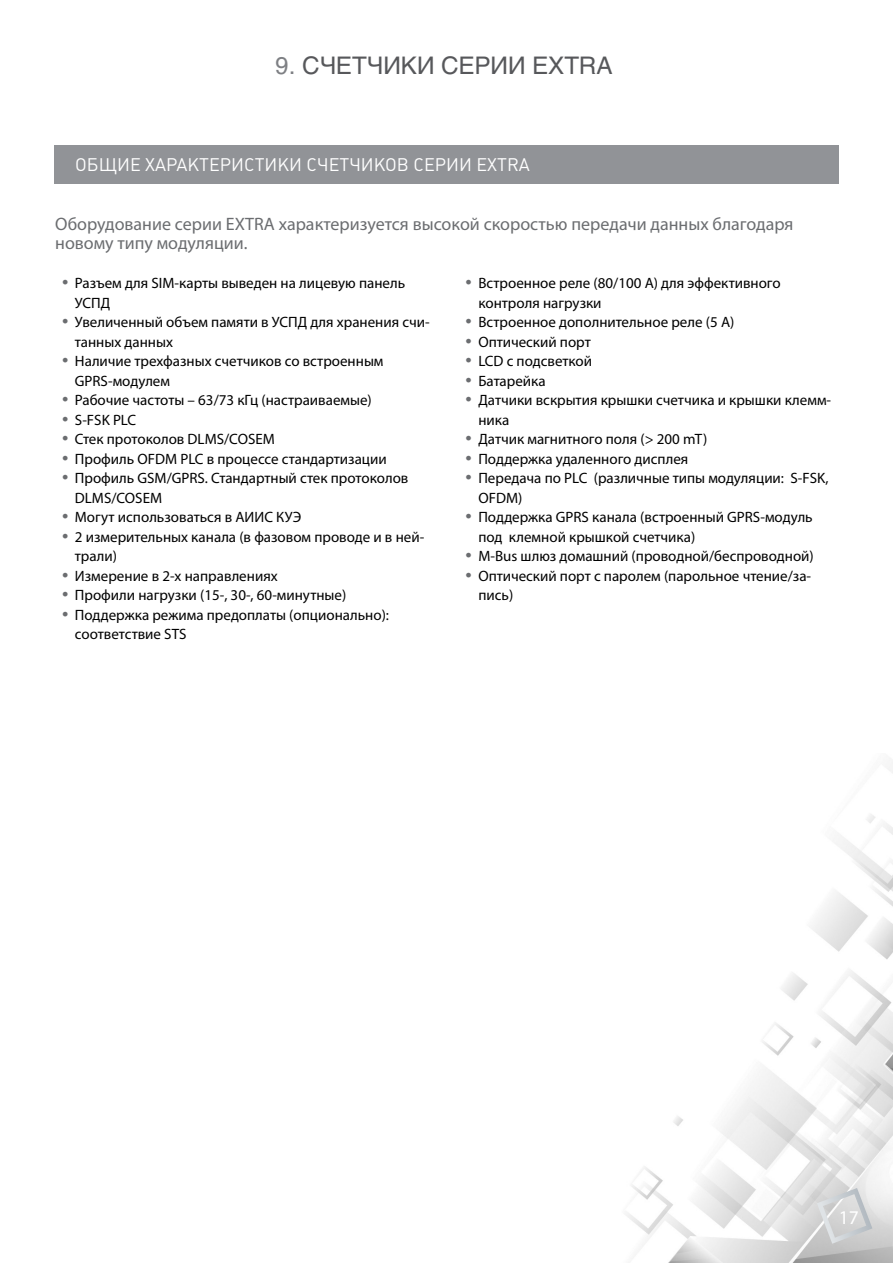
<style>
.page{position:relative;width:893px;height:1263px;background:#fff}
.page>*{position:absolute;margin:0;border:0;box-sizing:border-box;transform-origin:0 0}
.t1{font:24px "Helios";color:#57585b}
.t2{font:19.5px "Myriad Pro";color:#fff}
.t3{font:18px/19.5px "Myriad Pro";color:#6b6d70}
.t4{font:18px "Plumb C";color:#fff}
.t5{font:15px/19.5px "Myriad Pro";color:#000}
.s1{color:#7e8084}
.s2{font-size:22.5px;color:#6b6d70}
</style>
<div class="page">
<img style="left:626px;top:762px;width:267px;height:501px">
<svg style="left:817px;top:1188px;width:55px;height:56px;background:#d2d3d4"></svg>
<div style="left:54px;top:145px;width:785px;height:38px;background:#919397"></div>
<h1 class="t1" style="left:275px;top:51px;width:339px"><span class="s1">9.</span> СЧЕТЧИКИ СЕРИИ EXTRA</h1>
<p class="t4" style="left:75px;top:154px;width:456px">ОБЩИЕ ХАРАКТЕРИСТИКИ СЧЕТЧИКОВ СЕРИИ EXTRA</p>
<p class="t3" style="left:55px;top:213px;width:740px">Оборудование серии EXTRA характеризуется высокой скоростью передачи данных благодаря новому типу модуляции.</p>
<p class="t5" style="left:478px;top:273px;width:304px;text-indent:-13px"><span class="s2">•</span> Встроенное реле (80/100 A) для эффективного контроля нагрузки</p>
<p class="t5" style="left:466px;top:312px;width:270px"><span class="s2">•</span> Встроенное дополнительное реле (5 A)</p>
<p class="t5" style="left:466px;top:331px;width:127px"><span class="s2">•</span> Оптический порт</p>
<p class="t5" style="left:466px;top:351px;width:128px"><span class="s2">•</span> LCD c подсветкой</p>
<p class="t5" style="left:466px;top:370px;width:82px"><span class="s2">•</span> Батарейка</p>
<p class="t5" style="left:478px;top:390px;width:354px;text-indent:-13px"><span class="s2">•</span> Датчики вскрытия крышки счетчика и крышки клемм&shy;ника</p>
<p class="t5" style="left:466px;top:429px;width:243px"><span class="s2">•</span> Датчик магнитного поля (&gt; 200 mT)</p>
<p class="t5" style="left:466px;top:448px;width:224px"><span class="s2">•</span> Поддержка удаленного дисплея</p>
<p class="t5" style="left:478px;top:468px;width:352px;text-indent:-13px"><span class="s2">•</span> Передача по PLC (различные типы модуляции: S-FSK,<br>OFDM)</p>
<p class="t5" style="left:478px;top:507px;width:336px;text-indent:-13px"><span class="s2">•</span> Поддержка GPRS канала (встроенный GPRS-модуль под клемной крышкой счетчика)</p>
<p class="t5" style="left:466px;top:546px;width:350px"><span class="s2">•</span> M-Bus шлюз домашний (проводной/беспроводной)</p>
<p class="t5" style="left:478px;top:565px;width:334px;text-indent:-13px"><span class="s2">•</span> Оптический порт с паролем (парольное чтение/за&shy;пись)</p>
<p class="t5" style="left:75px;top:273px;width:332px;text-indent:-13px"><span class="s2">•</span> Разъем для SIM-карты выведен на лицевую панель<br>УСПД</p>
<p class="t5" style="left:75px;top:312px;width:356px;text-indent:-13px"><span class="s2">•</span> Увеличенный объем памяти в УСПД для хранения счи&shy;танных данных</p>
<p class="t5" style="left:75px;top:351px;width:310px;text-indent:-13px"><span class="s2">•</span> Наличие трехфазных счетчиков со встроенным<br>GPRS-модулем</p>
<p class="t5" style="left:62px;top:390px;width:311px"><span class="s2">•</span> Рабочие частоты – 63/73 кГц (настраиваемые)</p>
<p class="t5" style="left:62px;top:409px;width:76px"><span class="s2">•</span> S-FSK PLC</p>
<p class="t5" style="left:62px;top:429px;width:214px"><span class="s2">•</span> Стек протоколов DLMS/COSEM</p>
<p class="t5" style="left:62px;top:448px;width:326px"><span class="s2">•</span> Профиль OFDM PLC в процессе стандартизации</p>
<p class="t5" style="left:75px;top:468px;width:335px;text-indent:-13px"><span class="s2">•</span> Профиль GSM/GPRS. Стандартный стек протоколов<br>DLMS/COSEM</p>
<p class="t5" style="left:62px;top:507px;width:241px"><span class="s2">•</span> Могут использоваться в АИИС КУЭ</p>
<p class="t5" style="left:75px;top:526px;width:351px;text-indent:-13px"><span class="s2">•</span> 2 измерительных канала (в фазовом проводе и в ней&shy;трали)</p>
<p class="t5" style="left:62px;top:565px;width:217px"><span class="s2">•</span> Измерение в 2-х направлениях</p>
<p class="t5" style="left:62px;top:585px;width:286px"><span class="s2">•</span> Профили нагрузки (15-, 30-, 60-минутные)</p>
<p class="t5" style="left:75px;top:604px;width:316px;text-indent:-13px"><span class="s2">•</span> Поддержка режима предоплаты (опционально): соответствие STS</p>
<h2 class="t2" style="left:839px;top:1205px;width:22px">17</h2>
</div>
